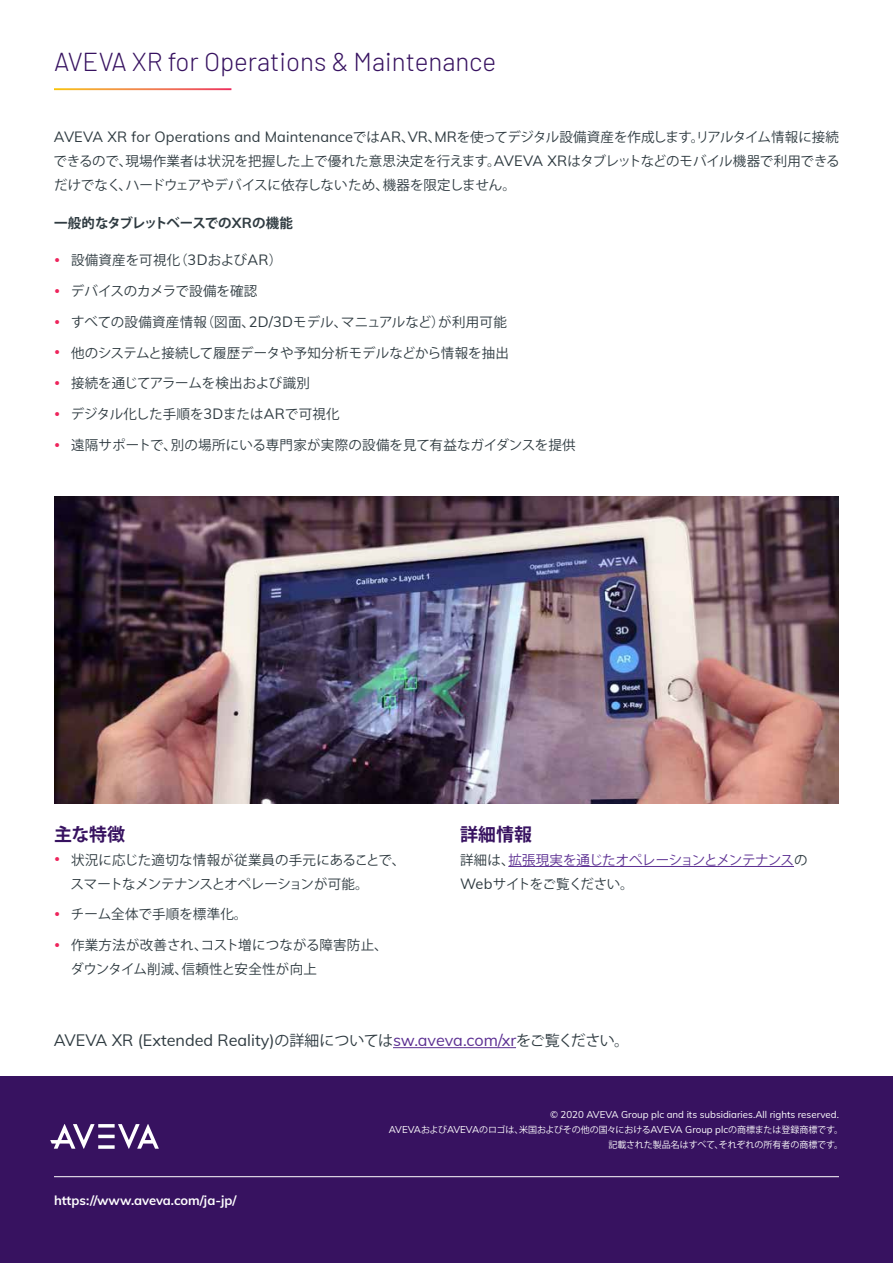
<style>
.page{position:relative;width:893px;height:1263px;background:#fff}
.page>*{position:absolute;margin:0;border:0;box-sizing:border-box;transform-origin:0 0}
.H3_Internal_Pages{font:300 25.95px "Barlow";color:#371260}
.S1_Subheadlines{font:700 18px "Koz Go Pr 6 N";color:#371260}
.Back_Cover_Footer_UR{font:16.2px "Muli";color:#2f3b41}
.Body_Copy{font:14.55px "Muli";letter-spacing:.01em;color:#2f3b41}
.Body_Copy-2{font:13.5px/24px "Koz Go Pr 6 N";color:#2f3b41}
.Body_Copy-3{font:13.5px/24px "Koz Go Pr 6 N";letter-spacing:.02em;color:#2f3b41}
.Body_Copy-4{font:13.5px/24px "Koz Go Pr 6 N";letter-spacing:-.03em;color:#5c2f92}
.Body_Copy-5{font:700 13.5px "Koz Go Pr 6 N";letter-spacing:-.07em;color:#2f3b41}
.t1{font:700 12.9px "Muli";color:#fff}
.t2{font:9.75px "Muli";color:#fff}
.t3{font:9px/15px "Koz Go Pr 6 N";color:#fff;text-align:right}
.s1{font-family:"Koz Go Pr 6 N";font-size:13.5px}
.s2{font-family:"Muli";font-size:14.55px}
.s3{color:#2f3b41}
.s4{font-family:"Muli";font-size:14.55px;color:#2f3b41}
.s5{font-family:"Koz Go Pr 6 N";font-size:15px}
.s6{color:#5c2f92}
.s7{font-family:"Muli";font-size:9.75px}
</style>
<div class="page">
<div style="left:0;top:1076px;width:893px;height:187px;background:#371260"></div>
<svg style="left:98px;top:1145px;width:17px;height:4px"></svg>
<hr style="left:98px;top:1135px;width:17px;height:3px;background:#fff">
<hr style="left:98px;top:1124px;width:17px;height:3px;background:#fff">
<svg style="left:50px;top:1124px;width:45px;height:25px"></svg>
<svg style="left:118px;top:1124px;width:41px;height:25px"></svg>
<hr style="left:54px;top:1176px;width:785px;height:1px;background:#fff">
<hr style="left:393px;top:1047px;width:123px;height:1px;background:#5c2f92">
<hr style="left:508px;top:866px;width:286px;height:1px;background:#5c2f92">
<img style="left:54px;top:496px;width:785px;height:307px">
<p class="H3_Internal_Pages" style="left:54px;top:43px;width:444px">AVEVA XR for Operations &amp; Maintenance</p>
<p class="Body_Copy" style="left:54px;top:126px;width:786px">AVEVA XR for Operations and Maintenance<span class="s1">では</span>AR<span class="s1">、</span>VR<span class="s1">、</span>MR<span class="s1">を使ってデジタル設備資産を作成します。リアルタイム情報に接続</span></p>
<p class="Body_Copy-2" style="left:54px;top:150px;width:788px">できるので、現場作業者は状況を把握した上で優れた意思決定を行えます。<span class="s2">AVEVA XR</span>はタブレットなどのモバイル機器で利用できるだけでなく、ハードウェアやデバイスに依存しないため、機器を限定しません。</p>
<p class="Body_Copy-5" style="left:54px;top:215px;width:241px">一般的なタブレットベースでの<span class="s2">XR</span>の機能</p>
<p class="Body_Copy-3" style="left:71px;top:249px;width:213px">設備資産を可視化（<span class="s2">3D</span>および<span class="s2">AR</span>）</p>
<p class="Body_Copy-2" style="left:71px;top:279px;width:188px">デバイスのカメラで設備を確認</p>
<p class="Body_Copy-3" style="left:71px;top:310px;width:437px">すべての設備資産情報（図面、<span class="s2">2D/3D</span>モデル、マニュアルなど）が利用可能</p>
<p class="Body_Copy-2" style="left:71px;top:341px;width:439px">他のシステムと接続して履歴データや予知分析モデルなどから情報を抽出</p>
<p class="Body_Copy-2" style="left:71px;top:372px;width:240px">接続を通じてアラームを検出および識別</p>
<p class="Body_Copy-2" style="left:71px;top:402px;width:270px">デジタル化した手順を<span class="s2">3D</span>または<span class="s2">AR</span>で可視化</p>
<p class="Body_Copy-3" style="left:71px;top:433px;width:506px">遠隔サポートで、別の場所にいる専門家が実際の設備を見て有益なガイダンスを提供</p>
<p class="S1_Subheadlines" style="left:54px;top:824px;width:73px">主な特徴</p>
<p class="Body_Copy-2" style="left:70px;top:848px;width:336px">状況に応じた適切な情報が従業員の手元にあることで、スマートなメンテナンスとオペレーションが可能。</p>
<p class="Body_Copy-2" style="left:71px;top:903px;width:178px">チーム全体で手順を標準化。</p>
<p class="Body_Copy-3" style="left:70px;top:933px;width:319px">作業方法が改善され、コスト増につながる障害防止、ダウンタイム削減、信頼性と安全性が向上</p>
<p class="S1_Subheadlines" style="left:460px;top:824px;width:73px">詳細情報</p>
<p class="Body_Copy-4" style="left:460px;top:848px;width:349px"><span class="s3">詳細は、</span>拡張現実を通じたオペレーションとメンテナンス<span class="s3">の<br></span><span class="s4">Web</span><span class="s3">サイトをご覧ください。</span></p>
<p class="Back_Cover_Footer_UR" style="left:54px;top:1028px;width:577px">AVEVA XR (Extended Reality)<span class="s5">の詳細については</span><span class="s6">sw.aveva.com/xr</span><span class="s5">をご覧ください。</span></p>
<p class="t1" style="left:54px;top:1190px;width:184px">https://www.aveva.com/ja-jp/</p>
<p class="t2" style="left:550px;top:1107px;width:290px">© 2020 AVEVA Group plc and its subsidiaries.All rights reserved.</p>
<p class="t3" style="left:389px;top:1122px;width:456px"><span class="s7">AVEVA</span>および<span class="s7">AVEVA</span>のロゴは、米国およびその他の国々における<span class="s7">AVEVA Group plc</span>の商標または登録商標です。記載された製品名はすべて、それぞれの所有者の商標です。</p>
</div>
